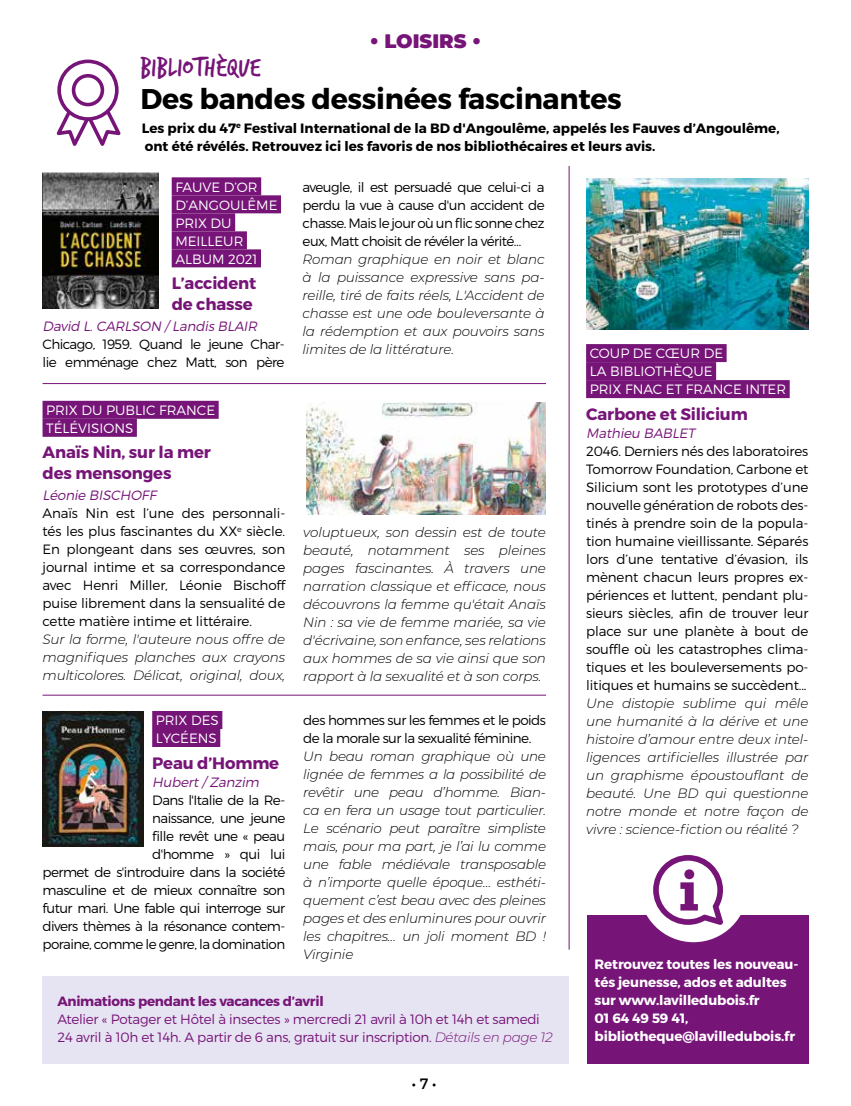
<style>
.page{position:relative;width:851px;height:1106px;background:#fff}
.page>*{position:absolute;margin:0;border:0;box-sizing:border-box;transform-origin:0 0}
.t1{font:700 28.5px "Montserrat";letter-spacing:-.01em;color:#000}
.t2{font:28.5px "Trash Hand";letter-spacing:.01em;color:#761577}
.t3{font:900 19.5px "Montserrat";color:#761577}
.t4{font:700 16.5px/21px "Montserrat";letter-spacing:-.01em;color:#761577}
.t5{font:15px "Montserrat";color:#000}
.t6{font:300 13.5px/18px "Montserrat";letter-spacing:-.04em;color:#000;text-align:justify}
.t7{font:italic 300 13.5px/18px "Montserrat";letter-spacing:-.01em;color:#000;text-align:justify}
.t8{font:700 13.5px/18px "Montserrat";color:#000}
.t9{font:300 13.5px/18px "Montserrat";color:#fff}
.t10{font:300 13.5px/18px "Montserrat";letter-spacing:-.02em;color:#761577}
.t11{font:700 13.5px/18px "Montserrat";letter-spacing:-.01em;color:#fff}
.t12{font:italic 300 13.5px "Montserrat";color:#761577}
.t13{font:700 13.5px "Montserrat";letter-spacing:-.02em;color:#761577}
.s1{font-style:italic}
</style>
<div class="page">
<div style="left:587px;top:914px;width:221px;height:149px;background:#761577"></div>
<div style="left:639px;top:833px;width:108px;height:109px;background:#fff;border-radius:50%"></div>
<div style="left:172px;top:177px;width:89px;height:18px;background:#761577"></div>
<div style="left:172px;top:195px;width:109px;height:18px;background:#761577"></div>
<div style="left:172px;top:213px;width:63px;height:18px;background:#761577"></div>
<div style="left:172px;top:231px;width:75px;height:18px;background:#761577"></div>
<div style="left:172px;top:249px;width:89px;height:18px;background:#761577"></div>
<div style="left:43px;top:401px;width:176px;height:18px;background:#761577"></div>
<div style="left:43px;top:419px;width:94px;height:18px;background:#761577"></div>
<div style="left:152px;top:711px;width:70px;height:18px;background:#761577"></div>
<div style="left:152px;top:729px;width:68px;height:18px;background:#761577"></div>
<div style="left:586px;top:344px;width:140px;height:18px;background:#761577"></div>
<div style="left:586px;top:362px;width:130px;height:18px;background:#761577"></div>
<div style="left:586px;top:380px;width:203px;height:18px;background:#761577"></div>
<div style="left:43px;top:976px;width:526px;height:87px;background:#e6e3f2"></div>
<img style="left:43px;top:173px;width:116px;height:136px">
<img style="left:306px;top:402px;width:239px;height:112px">
<img style="left:586px;top:179px;width:222px;height:151px">
<img style="left:43px;top:711px;width:101px;height:135px">
<hr style="left:43px;top:694px;width:503px;height:1px;background:#761577">
<hr style="left:43px;top:383px;width:503px;height:1px;background:#761577">
<hr style="left:568px;top:166px;width:1px;height:783px;background:#761577">
<svg style="left:653px;top:855px;width:70px;height:70px"></svg>
<svg style="left:56px;top:59px;width:65px;height:87px"></svg>
<h2 class="t3" style="left:370px;top:26px;width:112px">• LOISIRS •</h2>
<h1 class="t2" style="left:140px;top:53px;width:122px">BIBLIOTHÈQUE</h1>
<h1 class="t1" style="left:140px;top:82px;width:483px">Des bandes dessinées fascinantes</h1>
<p class="t8" style="left:142px;top:119px;width:639px">Les prix du 47<sup>e</sup> Festival International de la BD d'Angoulême, appelés les Fauves d’Angoulême, ont été révélés. Retrouvez ici les favoris de nos bibliothécaires et leurs avis.</p>
<p class="t9" style="left:175px;top:177px;width:104px">FAUVE D’OR<br>D’ANGOULÊME<br>PRIX DU<br>MEILLEUR<br>ALBUM 2021</p>
<p class="t4" style="left:172px;top:273px;width:86px">L’accident de chasse</p>
<p class="t12" style="left:43px;top:318px;width:219px">David L.CARLSON / Landis BLAIR</p>
<p class="t6" style="left:43px;top:335px;width:243px">Chicago, 1959. Quand le jeune Char&shy;lie emménage chez Matt, son père</p>
<p class="t6" style="left:302px;top:177px;width:243px">aveugle, il est persuadé que celui-ci a perdu la vue à cause d'un accident de chasse. Mais le jour où un flic sonne chez eux, Matt choisit de révéler la vérité…</p>
<p class="t7" style="left:302px;top:249px;width:243px">Roman graphique en noir et blanc à la puissance expressive sans pa&shy;reille, tiré de faits réels, L'Accident de chasse est une ode bouleversante à la rédemption et aux pouvoirs sans limites de la littérature.</p>
<p class="t9" style="left:589px;top:344px;width:198px">COUP DE CŒUR DE<br>LA BIBLIOTHÈQUE<br>PRIX FNAC ET FRANCE INTER</p>
<p class="t4" style="left:586px;top:403px;width:163px">Carbone et Silicium</p>
<p class="t12" style="left:586px;top:424px;width:113px">Mathieu BABLET</p>
<p class="t6" style="left:586px;top:441px;width:224px">2046. Derniers nés des laboratoires Tomorrow Foundation, Carbone et Silicium sont les prototypes d’une nouvelle génération de robots des&shy;tinés à prendre soin de la popula&shy;tion humaine vieillissante. Séparés lors d’une tentative d’évasion, ils mènent chacun leurs propres ex&shy;périences et luttent, pendant plu&shy;sieurs siècles, afin de trouver leur place sur une planète à bout de souffle où les catastrophes clima&shy;tiques et les bouleversements po&shy;litiques et humains se succèdent...</p>
<p class="t7" style="left:586px;top:693px;width:224px">Une distopie sublime qui mêle une humanité à la dérive et une histoire d’amour entre deux intel&shy;ligences artificielles illustrée par un graphisme époustouflant de beauté. Une BD qui questionne notre monde et notre façon de vivre : science-fiction ou réalité ?</p>
<p class="t9" style="left:46px;top:401px;width:170px">PRIX DU PUBLIC FRANCE<br>TÉLÉVISIONS</p>
<p class="t4" style="left:43px;top:442px;width:170px">Anaïs Nin, sur la mer des mensonges</p>
<p class="t12" style="left:43px;top:487px;width:118px">Léonie BISCHOFF</p>
<p class="t6" style="left:43px;top:504px;width:244px">Anaïs Nin est l’une des personnali&shy;tés les plus fascinantes du XX<sup>e</sup> siècle.<br>En plongeant dans ses œuvres, son journal intime et sa correspondance avec Henri Miller, Léonie Bischoff puise librement dans la sensualité de cette matière intime et littéraire.</p>
<p class="t7" style="left:43px;top:630px;width:244px">Sur la forme, l'auteure nous offre de magnifiques planches aux crayons multicolores. Délicat, original, doux,</p>
<p class="t7" style="left:303px;top:522px;width:244px">voluptueux, son dessin est de toute beauté, notamment ses pleines pages fascinantes. À travers une narration classique et efficace, nous découvrons la femme qu'était Anaïs Nin : sa vie de femme mariée, sa vie d'écrivaine, son enfance, ses relations aux hommes de sa vie ainsi que son rapport à la sexualité et à son corps.</p>
<p class="t6" style="left:303px;top:711px;width:244px">des hommes sur les femmes et le poids de la morale sur la sexualité féminine.</p>
<p class="t7" style="left:303px;top:747px;width:244px">Un beau roman graphique où une lignée de femmes a la possibilité de revêtir une peau d’homme. Bian&shy;ca en fera un usage tout particulier.<br>Le scénario peut paraître simpliste mais, pour ma part, je l’ai lu comme une fable médiévale transposable à n’importe quelle époque… esthéti&shy;quement c’est beau avec des pleines pages et des enluminures pour ouvrir les chapitres… un joli moment BD !<br>Virginie</p>
<p class="t9" style="left:156px;top:711px;width:64px">PRIX DES<br>LYCÉENS</p>
<p class="t4" style="left:152px;top:752px;width:128px">Peau d’Homme</p>
<p class="t12" style="left:152px;top:773px;width:111px">Hubert/ Zanzim</p>
<p class="t6" style="left:43px;top:790px;width:244px;text-align:right">Dans l'Italie de la Re-<br>naissance, une jeune<br>fille revêt une « peau<br>d'homme » qui lui<br>permet de s'introduire dans la société masculine et de mieux connaître son futur mari. Une fable qui interroge sur divers thèmes à la résonance contem&shy;poraine, comme le genre, la domination</p>
<p class="t11" style="left:594px;top:955px;width:205px">Retrouvez toutes les nouveau&shy;tés jeunesse, ados et adultes sur www.lavilledubois.fr<br>01 64 49 59 41, bibliotheque@lavilledubois.fr</p>
<p class="t13" style="left:57px;top:993px;width:268px">Animations pendant les vacances d’avril</p>
<p class="t10" style="left:57px;top:1010px;width:496px">Atelier « Potager et Hôtel à insectes » mercredi 21 avril à 10h et 14h et samedi<br>24 avril à 10h et 14h. A partir de 6 ans, gratuit sur inscription. <span class="s1">Détails en page 12</span></p>
<p class="t5" style="left:411px;top:1074px;width:26px">• 7 •</p>
</div>
